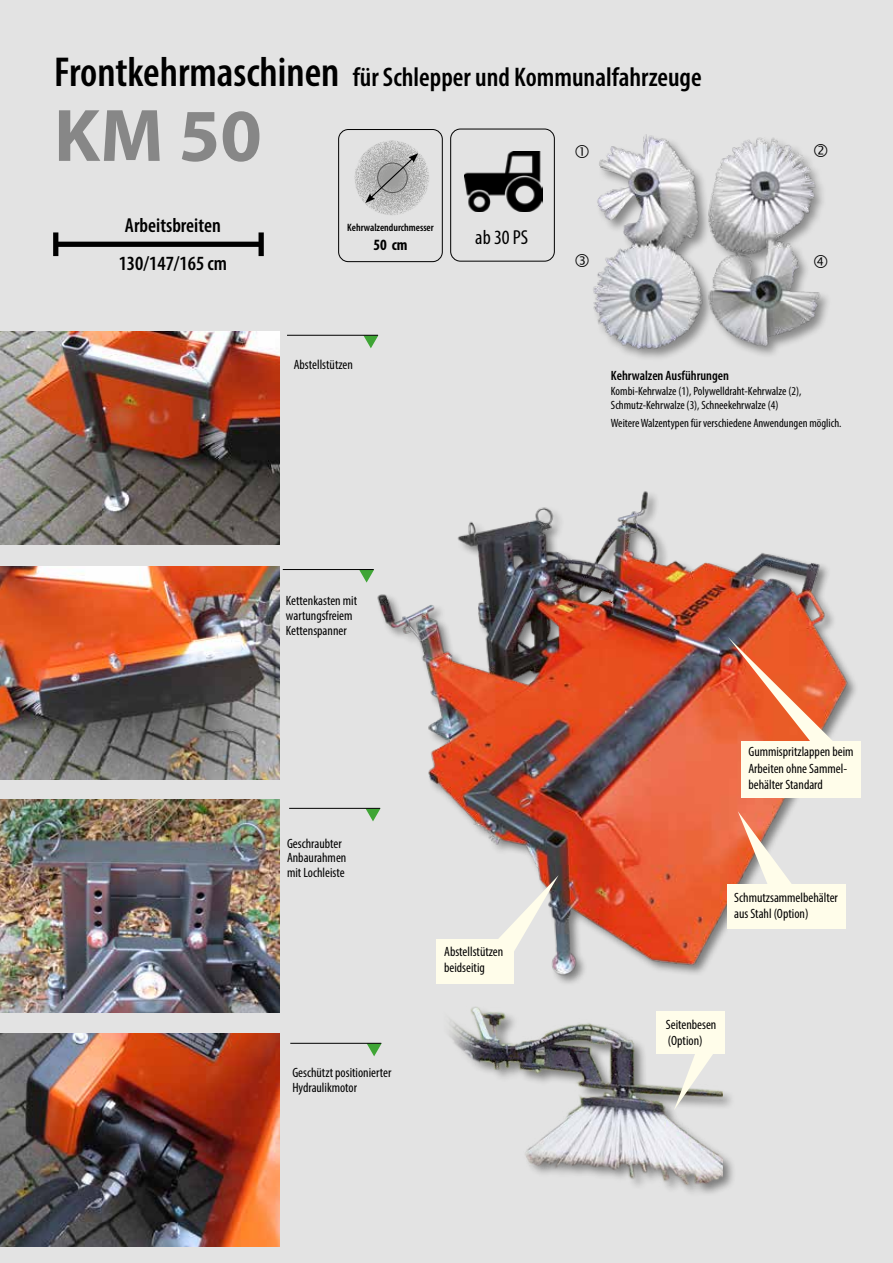
<style>
.page{position:relative;width:893px;height:1263px;background:#e3e3e3}
.page>*{position:absolute;margin:0;border:0;box-sizing:border-box;transform-origin:0 0}
.t1{font:700 75px "Myriad Pro";color:#878787}
.t2{font:600 condensed 27px "Myriad Pro";color:#000}
.t3{font:600 condensed 20.25px/37.5px "Myriad Pro";color:#000;text-align:center}
.t4{font:condensed 20.25px "Myriad Pro";color:#000}
.t5{font:700 condensed 15.75px "Myriad Pro";color:#000}
.t6{font:condensed 13.5px/14.9px "Myriad Pro";color:#000}
.t7{font:600 condensed 13.5px "Myriad Pro";color:#000}
.t8{font:condensed 12px/14.4px "Myriad Pro";color:#000}
.t9{font:600 condensed 10.65px "Myriad Pro";color:#000}
.s1{font-size:42px}
</style>
<div class="page">
<img style="left:464px;top:151px;width:78px;height:60px">
<div style="left:450px;top:129px;width:105px;height:133px;border:1px solid #000;border-radius:10px"></div>
<svg style="left:354px;top:140px;width:75px;height:75px"></svg>
<div style="left:338px;top:129px;width:105px;height:133px;border:1px solid #000;border-radius:10px"></div>
<svg style="left:365px;top:153px;width:53px;height:50px;background:#a7a7a6"></svg>
<img style="left:593px;top:134px;width:235px;height:221px">
<div style="left:56px;top:242px;width:205px;height:5px;background:#000"></div>
<div style="left:53px;top:232px;width:5px;height:24px;background:#000"></div>
<div style="left:259px;top:232px;width:5px;height:24px;background:#000"></div>
<img style="left:0;top:800px;width:280px;height:212px">
<img style="left:0;top:1033px;width:280px;height:213px">
<img style="left:0;top:566px;width:280px;height:213px">
<img style="left:0;top:332px;width:280px;height:212px">
<svg style="left:364px;top:336px;width:14px;height:12px"></svg>
<hr style="left:287px;top:335px;width:91px;height:1px;background:#000">
<hr style="left:283px;top:569px;width:91px;height:1px;background:#000">
<hr style="left:289px;top:808px;width:91px;height:1px;background:#000">
<svg style="left:367px;top:1043px;width:15px;height:13px"></svg>
<hr style="left:290px;top:1043px;width:91px;height:1px;background:#000">
<img style="left:357px;top:491px;width:504px;height:492px">
<div style="left:445px;top:1005px;width:291px;height:193px;background:#000;opacity:.45"></div>
<img style="left:445px;top:1005px;width:277px;height:193px">
<svg style="left:738px;top:811px;width:59px;height:73px"></svg>
<div style="left:727px;top:884px;width:118px;height:45px;background:#fffdea"></div>
<svg style="left:489px;top:875px;width:70px;height:89px"></svg>
<div style="left:436px;top:939px;width:77px;height:44px;background:#fffdea"></div>
<svg style="left:674px;top:1054px;width:51px;height:56px"></svg>
<div style="left:656px;top:1011px;width:69px;height:43px;background:#fffdea"></div>
<svg style="left:728px;top:637px;width:121px;height:137px;background:#e47751"></svg>
<div style="left:741px;top:741px;width:119px;height:56px;background:#fffdea"></div>
<svg style="left:814px;top:144px;width:13px;height:13px"></svg>
<svg style="left:814px;top:255px;width:13px;height:13px"></svg>
<h2 class="t2" style="left:54px;top:60px;width:649px"><span class="s1">Frontkehrmaschinen</span> für Schlepper und Kommunalfahrzeuge</h2>
<h1 class="t1" style="left:54px;top:87px;width:209px">KM 50</h1>
<h3 class="t3" style="left:119px;top:207px;width:110px">Arbeitsbreiten<br>130/147/165 cm</h3>
<p class="t9" style="left:347px;top:221px;width:88px">Kehrwalzendurchmesser</p>
<p class="t5" style="left:373px;top:235px;width:36px">50 cm</p>
<p class="t6" style="left:294px;top:357px;width:61px">Abstellstützen</p>
<h3 class="t4" style="left:475px;top:225px;width:54px">ab 30 PS</h3>
<p class="t6" style="left:286px;top:593px;width:73px">Kettenkasten mit wartungsfreiem<br>Kettenspanner</p>
<p class="t6" style="left:287px;top:835px;width:61px">Geschraubter<br>Anbaurahmen mit Lochleiste</p>
<p class="t6" style="left:292px;top:1065px;width:101px">Geschützt positionierter<br>Hydraulikmotor</p>
<p class="t6" style="left:444px;top:943px;width:61px;line-height:16.2px">Abstellstützen beidseitig</p>
<p class="t7" style="left:611px;top:368px;width:120px">Kehrwalzen Ausführungen</p>
<p class="t8" style="left:611px;top:383px;width:192px">Kombi-Kehrwalze (1), Polywelldraht-Kehrwalze (2),<br>Schmutz-Kehrwalze (3), Schneekehrwalze (4)</p>
<p class="t8" style="left:611px;top:416px;width:232px">Weitere Walzentypen für verschiedene Anwendungen möglich.</p>
<p class="t6" style="left:748px;top:744px;width:107px;line-height:16.2px">Gummispritzlappen beim<br>Arbeiten ohne Sammel&shy;behälter Standard</p>
<p class="t6" style="left:734px;top:889px;width:105px;line-height:16.2px">Schmutzsammelbehälter aus Stahl (Option)</p>
<p class="t6" style="left:666px;top:1016px;width:52px;line-height:16.2px">Seitenbesen (Option)</p>
</div>
